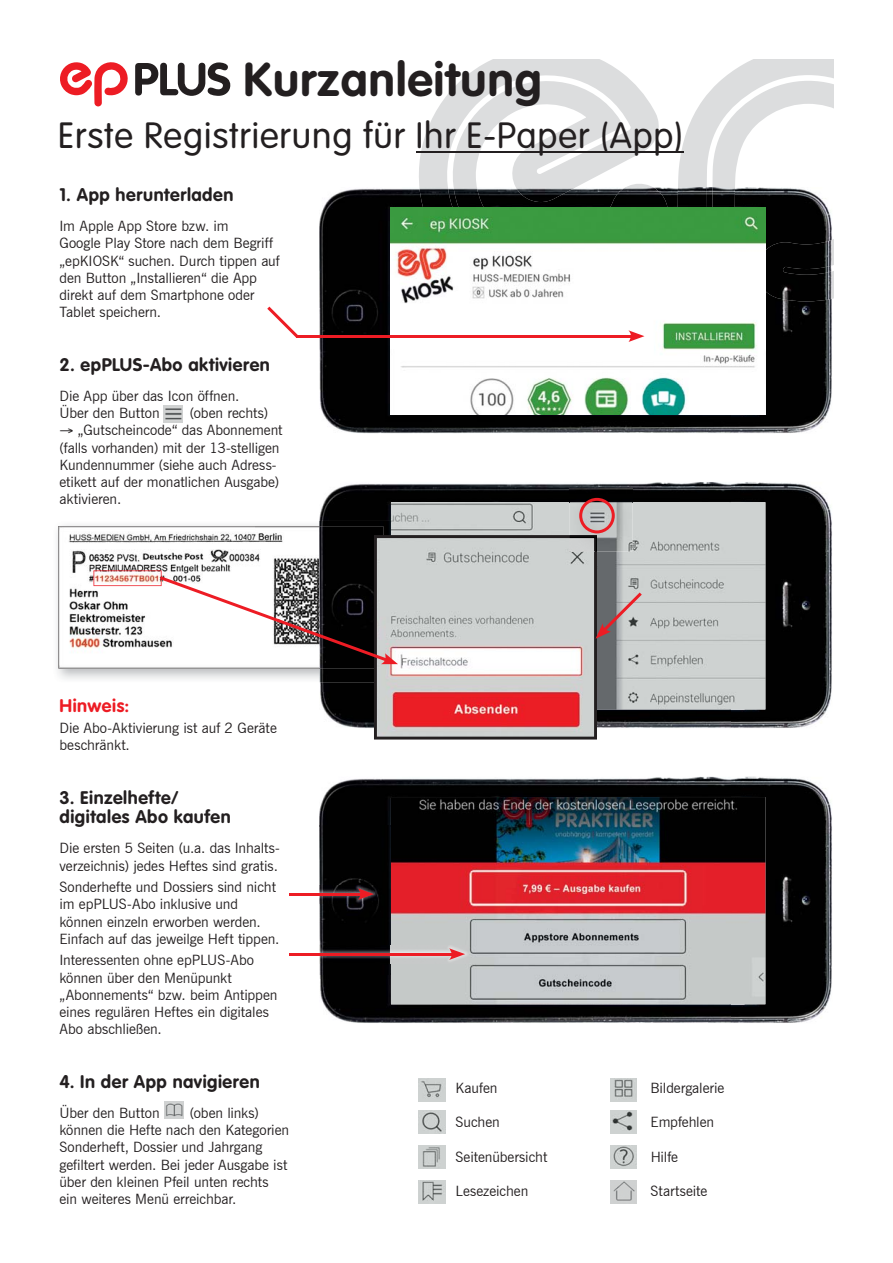
<style>
.page{position:relative;width:893px;height:1263px;background:#fff}
.page>*{position:absolute;margin:0;border:0;box-sizing:border-box;transform-origin:0 0}
.t1{font:700 46.8px "VAG Rounded Std";letter-spacing:.025em;color:#231f20}
.t2{font:300 36px "VAG Rounded Std";letter-spacing:.025em;color:#231f20}
.t3{font:700 18px/19.5px "VAG Rounded Std";letter-spacing:.03em;color:#231f20}
.t4{font:700 18px "VAG Rounded Std";letter-spacing:.03em;color:#ed1c24}
.t5{font:14.25px/17.2px "News Gothic BT";letter-spacing:-.005em;color:#231f20}
</style>
<div class="page">
<img style="left:57px;top:522px;width:334px;height:159px">
<svg style="left:58px;top:526px;width:326px;height:143px"></svg>
<svg style="left:419px;top:60px;width:240px;height:127px;fill:#dedfdf"></svg>
<svg style="left:678px;top:60px;width:155px;height:127px;fill:#dcddde"></svg>
<svg style="left:445px;top:73px;width:195px;height:114px"></svg>
<svg style="left:707px;top:75px;width:126px;height:224px"></svg>
<hr style="left:416px;top:151px;width:267px;height:2px;background:#231f20">
<svg style="left:135px;top:62px;width:95px;height:34px"></svg>
<svg style="left:60px;top:62px;width:68px;height:44px"></svg>
<img style="left:730px;top:387px;width:102px;height:46px">
<img style="left:319px;top:338px;width:411px;height:95px">
<img style="left:319px;top:188px;width:359px;height:147px">
<img style="left:419px;top:187px;width:252px;height:20px">
<img style="left:678px;top:187px;width:154px;height:200px">
<img style="left:448px;top:187px;width:192px;height:20px">
<img style="left:707px;top:187px;width:125px;height:172px">
<img style="left:391px;top:207px;width:374px;height:208px">
<img style="left:730px;top:482px;width:102px;height:246px">
<img style="left:319px;top:482px;width:411px;height:40px">
<img style="left:597px;top:709px;width:133px;height:19px">
<img style="left:319px;top:681px;width:55px;height:47px">
<img style="left:319px;top:526px;width:64px;height:142px">
<img style="left:391px;top:502px;width:374px;height:207px">
<img style="left:730px;top:777px;width:102px;height:246px">
<img style="left:319px;top:777px;width:411px;height:49px">
<img style="left:319px;top:974px;width:411px;height:49px">
<img style="left:319px;top:826px;width:72px;height:148px">
<img style="left:391px;top:797px;width:374px;height:207px">
<img style="left:419px;top:1078px;width:26px;height:23px">
<img style="left:610px;top:1078px;width:26px;height:23px">
<img style="left:419px;top:1110px;width:26px;height:23px">
<img style="left:610px;top:1110px;width:26px;height:23px">
<img style="left:419px;top:1145px;width:26px;height:23px">
<img style="left:610px;top:1145px;width:26px;height:23px">
<img style="left:419px;top:1180px;width:26px;height:23px">
<img style="left:610px;top:1180px;width:26px;height:23px">
<img style="left:164px;top:1101px;width:19px;height:17px">
<img style="left:163px;top:406px;width:19px;height:17px">
<svg style="left:374px;top:535px;width:223px;height:205px;background:#cdb0b0"></svg>
<img style="left:319px;top:945px;width:150px;height:18px">
<hr style="left:289px;top:953px;width:166px;height:3px;background:#ed1c24">
<svg style="left:449px;top:948px;width:16px;height:12px"></svg>
<img style="left:319px;top:885px;width:58px;height:18px">
<hr style="left:289px;top:893px;width:75px;height:3px;background:#ed1c24">
<svg style="left:358px;top:888px;width:16px;height:12px"></svg>
<svg style="left:595px;top:593px;width:47px;height:46px;background:#9d8a8c"></svg>
<img style="left:570px;top:488px;width:62px;height:64px">
<img style="left:570px;top:535px;width:27px;height:17px">
<img style="left:570px;top:537px;width:25px;height:15px">
<svg style="left:579px;top:498px;width:36px;height:35px"></svg>
<svg style="left:267px;top:307px;width:31px;height:31px"></svg>
<hr style="left:296px;top:335px;width:338px;height:3px;background:#ed1c24">
<svg style="left:628px;top:330px;width:16px;height:12px"></svg>
<svg style="left:94px;top:570px;width:304px;height:94px"></svg>
<h1 class="t1" style="left:243px;top:57px;width:300px">Kurzanleitung</h1>
<h2 class="t2" style="left:58px;top:118px;width:626px">Erste Registrierung für Ihr E-Paper (App)</h2>
<p class="t3" style="left:59px;top:186px;width:176px">1. App herunterladen</p>
<p class="t5" style="left:59px;top:217px;width:222px">Im Apple App Store bzw. im<br>Google Play Store nach dem Begriff „epKIOSK“ suchen. Durch tippen auf den Button „Installieren“ die App direkt auf dem Smartphone oder<br>Tablet speichern.</p>
<p class="t3" style="left:59px;top:356px;width:212px">2. epPLUS-Abo aktivieren</p>
<p class="t5" style="left:59px;top:387px;width:181px">Die App über das Icon öffnen.<br>Über den Button</p>
<p class="t5" style="left:190px;top:404px;width:80px">(oben rechts)</p>
<p class="t5" style="left:59px;top:422px;width:225px">→ „Gutscheincode“ das Abonnement (falls vorhanden) mit der 13-stelligen<br>Kundennummer (siehe auch Adress&shy;etikett auf der monatlichen Ausgabe) aktivieren.</p>
<p class="t4" style="left:59px;top:697px;width:71px">Hinweis:</p>
<p class="t5" style="left:59px;top:719px;width:219px">Die Abo-Aktivierung ist auf 2 Geräte beschränkt.</p>
<p class="t3" style="left:59px;top:789px;width:173px">3. Einzelhefte/ digitales Abo kaufen</p>
<p class="t5" style="left:59px;top:840px;width:222px">Die ersten 5 Seiten (u.a. das Inhalts&shy;verzeichnis) jedes Heftes sind gratis.</p>
<p class="t5" style="left:59px;top:878px;width:221px">Sonderhefte und Dossiers sind nicht im epPLUS-Abo inklusive und können einzeln erworben werden.<br>Einfach auf das jeweilge Heft tippen.</p>
<p class="t5" style="left:59px;top:952px;width:220px">Interessenten ohne epPLUS-Abo können über den Menüpunkt „Abonnements“ bzw. beim Antippen eines regulären Heftes ein digitales<br>Abo abschließen.</p>
<p class="t3" style="left:59px;top:1073px;width:202px">4. In der App navigieren</p>
<p class="t5" style="left:59px;top:1104px;width:102px">Über den Button</p>
<p class="t5" style="left:59px;top:1104px;width:231px;text-indent:130px">(oben links) können die Hefte nach den Kategorien<br>Sonderheft, Dossier und Jahrgang gefiltert werden. Bei jeder Ausgabe ist über den kleinen Pfeil unten rechts ein weiteres Menü erreichbar.</p>
<p class="t5" style="left:455px;top:1079px;width:43px">Kaufen</p>
<p class="t5" style="left:650px;top:1079px;width:75px">Bildergalerie</p>
<p class="t5" style="left:455px;top:1114px;width:46px">Suchen</p>
<p class="t5" style="left:651px;top:1114px;width:65px">Empfehlen</p>
<p class="t5" style="left:455px;top:1148px;width:93px">Seitenübersicht</p>
<p class="t5" style="left:651px;top:1148px;width:29px">Hilfe</p>
<p class="t5" style="left:455px;top:1182px;width:74px">Lesezeichen</p>
<p class="t5" style="left:650px;top:1182px;width:58px">Startseite</p>
</div>
